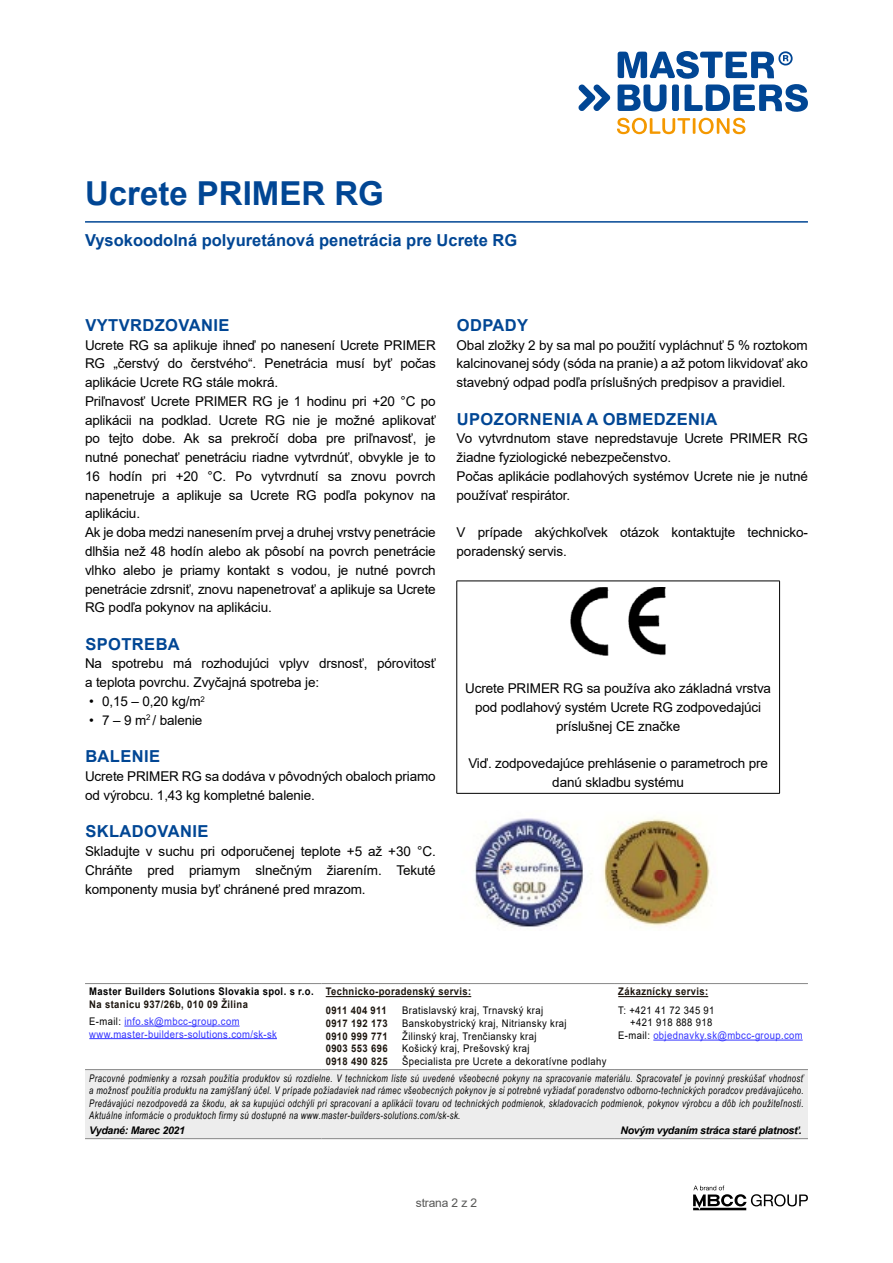
<style>
.page{position:relative;width:893px;height:1263px;background:#fff}
.page>*{position:absolute;margin:0;border:0;box-sizing:border-box;transform-origin:0 0}
.t1{font:700 33px "Arial";color:#014694}
.t2{font:700 16.5px "Arial";letter-spacing:.025em;color:#014694}
.t3{font:700 16.5px "Arial";color:#014694}
.t4{font:13.5px/18.8px "Arial";letter-spacing:-.01em;color:#000}
.t5{font:12px "Arial";letter-spacing:-.01em;color:#575756}
.t6{font:italic 10.5px/12.6px "Arial Narrow";letter-spacing:.04em;color:#000;text-align:justify;scale:.9 1}
.t7{font:10.5px/12.9px "Arial";letter-spacing:.04em;color:#000;scale:.9 1}
.t8{font:700 10.5px/12.9px "Arial";letter-spacing:.04em;color:#1d160f;scale:.9 1}
.t9{font:10.5px "Arial";letter-spacing:.04em;color:#33f;scale:.9 1}
.t10{font:italic 700 10.5px "Arial";letter-spacing:-.025em;color:#000}
.t11{font:700 10.5px "Arial";letter-spacing:.04em;color:#000;scale:.9 1}
.s1{font-weight:400;color:#000}
.s2{font-weight:400;color:#33f}
.s3{color:#000}
</style>
<div class="page">
<hr style="left:85px;top:221px;width:723px;height:2px;background:#014694">
<svg style="left:617px;top:118px;width:128px;height:16px"></svg>
<svg style="left:578px;top:85px;width:32px;height:26px"></svg>
<svg style="left:618px;top:51px;width:190px;height:61px"></svg>
<svg style="left:693px;top:1185px;width:115px;height:25px"></svg>
<div style="left:85px;top:1069px;width:723px;height:70px;background:#ededed"></div>
<hr style="left:85px;top:1138px;width:236px;height:1px;background:#878787">
<hr style="left:321px;top:1138px;width:77px;height:1px;background:#878787">
<hr style="left:398px;top:1138px;width:216px;height:1px;background:#878787">
<hr style="left:614px;top:1138px;width:194px;height:1px;background:#878787">
<hr style="left:85px;top:983px;width:236px;height:1px;background:#878787">
<hr style="left:85px;top:1069px;width:236px;height:1px;background:#878787">
<hr style="left:321px;top:983px;width:77px;height:1px;background:#878787">
<hr style="left:398px;top:983px;width:216px;height:1px;background:#878787">
<hr style="left:614px;top:983px;width:194px;height:1px;background:#878787">
<hr style="left:321px;top:1069px;width:77px;height:1px;background:#878787">
<hr style="left:398px;top:1069px;width:216px;height:1px;background:#878787">
<hr style="left:614px;top:1069px;width:194px;height:1px;background:#878787">
<hr style="left:124px;top:1026px;width:116px;height:1px;background:#33f">
<hr style="left:89px;top:1038px;width:188px;height:1px;background:#33f">
<hr style="left:326px;top:996px;width:145px;height:1px;background:#1d160f">
<hr style="left:618px;top:996px;width:90px;height:1px;background:#1d160f">
<hr style="left:653px;top:1040px;width:150px;height:1px;background:#33f">
<hr style="left:457px;top:581px;width:323px;height:1px;background:#000">
<hr style="left:456px;top:581px;width:1px;height:212px;background:#000">
<hr style="left:779px;top:581px;width:1px;height:212px;background:#000">
<hr style="left:457px;top:793px;width:323px;height:1px;background:#000">
<img style="left:570px;top:587px;width:96px;height:69px">
<img style="left:475px;top:816px;width:237px;height:112px">
<h1 class="t1" style="left:85px;top:170px;width:300px">Ucrete PRIMER RG</h1>
<p class="t3" style="left:85px;top:228px;width:434px">Vysokoodolná polyuretánová penetrácia pre Ucrete RG</p>
<p class="t2" style="left:85px;top:313px;width:145px">VYTVRDZOVANIE</p>
<p class="t4" style="left:85px;top:335px;width:352px">Ucrete RG sa aplikuje ihneď po nanesení Ucrete PRIMER RG „čerstvý do čerstvého“. Penetrácia musí byť počas aplikácie Ucrete RG stále mokrá.<br>Priľnavosť Ucrete PRIMER RG je 1 hodinu pri +20 °C po aplikácii na podklad. Ucrete RG nie je možné aplikovať po tejto dobe. Ak sa prekročí doba pre priľnavosť, je nutné ponechať penetráciu riadne vytvrdnúť, obvykle je to 16 hodín pri +20 °C. Po vytvrdnutí sa znovu povrch napenetruje a aplikuje sa Ucrete RG podľa pokynov na aplikáciu.<br>Ak je doba medzi nanesením prvej a druhej vrstvy penetrácie dlhšia než 48 hodín alebo ak pôsobí na povrch penetrácie vlhko alebo je priamy kontakt s vodou, je nutné povrch penetrácie zdrsniť, znovu napenetrovať a aplikuje sa Ucrete RG podľa pokynov na aplikáciu.</p>
<p class="t2" style="left:85px;top:632px;width:96px">SPOTREBA</p>
<p class="t4" style="left:85px;top:654px;width:352px">Na spotrebu má rozhodujúci vplyv drsnosť, pórovitosť a teplota povrchu. Zvyčajná spotreba je:</p>
<p class="t4" style="left:89px;top:692px;width:117px">• 0,15 – 0,20 kg/m<sup>2</sup></p>
<p class="t4" style="left:89px;top:710px;width:115px">• 7 – 9 m<sup>2</sup> / balenie</p>
<p class="t2" style="left:85px;top:745px;width:76px">BALENIE</p>
<p class="t4" style="left:85px;top:767px;width:352px">Ucrete PRIMER RG sa dodáva v pôvodných obaloch priamo od výrobcu. 1,43 kg kompletné balenie.</p>
<p class="t2" style="left:85px;top:820px;width:124px">SKLADOVANIE</p>
<p class="t4" style="left:85px;top:842px;width:352px;text-align:justify">Skladujte v suchu pri odporučenej teplote +5 až +30 °C.<br>Chráňte pred priamym slnečným žiarením. Tekuté komponenty musia byť chránené pred mrazom.</p>
<p class="t2" style="left:457px;top:313px;width:73px">ODPADY</p>
<p class="t4" style="left:457px;top:335px;width:353px;text-align:justify">Obal zložky 2 by sa mal po použití vypláchnuť 5 % roztokom kalcinovanej sódy (sóda na pranie) a až potom likvidovať ako stavebný odpad podľa príslušných predpisov a pravidiel.</p>
<p class="t2" style="left:457px;top:407px;width:262px">UPOZORNENIA A OBMEDZENIA</p>
<p class="t4" style="left:457px;top:429px;width:353px">Vo vytvrdnutom stave nepredstavuje Ucrete PRIMER RG žiadne fyziologické nebezpečenstvo.<br>Počas aplikácie podlahových systémov Ucrete nie je nutné používať respirátor.</p>
<p class="t4" style="left:457px;top:523px;width:353px">V prípade akýchkoľvek otázok kontaktujte technicko&shy;poradenský servis.</p>
<p class="t4" style="left:465px;top:679px;width:307px;text-align:center">Ucrete PRIMER RG sa používa ako základná vrstva pod podlahový systém Ucrete RG zodpovedajúci príslušnej CE značke</p>
<p class="t4" style="left:468px;top:754px;width:301px;text-align:center">Viď. zodpovedajúce prehlásenie o parametroch pre danú skladbu systému</p>
<p class="t11" style="left:89px;top:984px;width:251px">Master Builders Solutions Slovakia spol. s r.o.</p>
<p class="t8" style="left:89px;top:996px;width:178px;line-height:16.8px">Na stanicu 937/26b, 010 09 Žilina<br><span class="s1">E-mail:</span> <span class="s2">info.sk@mbcc-group.com</span></p>
<p class="t9" style="left:89px;top:1026px;width:210px">www.master-builders-solutions.com/sk-sk</p>
<p class="t8" style="left:326px;top:985px;width:163px">Technicko-poradenský servis:</p>
<p class="t8" style="left:618px;top:985px;width:101px">Zákaznícky servis:</p>
<p class="t8" style="left:326px;top:1004px;width:70px;text-align:justify">0911 404 911<br>0917 192 173<br>0910 999 771<br>0903 553 696<br>0918 490 825</p>
<p class="t7" style="left:402px;top:1003px;width:228px">Bratislavský kraj, Trnavský kraj Banskobystrický kraj, Nitriansky kraj<br>Žilinský kraj, Trenčiansky kraj<br>Košický kraj, Prešovský kraj<br>Špecialista pre Ucrete a dekoratívne podlahy</p>
<p class="t7" style="left:618px;top:1003px;width:108px">T: +421 41 72 345 91</p>
<p class="t7" style="left:630px;top:1016px;width:93px">+421 918 888 918</p>
<p class="t9" style="left:618px;top:1028px;width:206px"><span class="s3">E-mail:</span> objednavky.sk@mbcc-group.com</p>
<p class="t6" style="left:89px;top:1071px;width:795px">Pracovné podmienky a rozsah použitia produktov sú rozdielne. V technickom liste sú uvedené všeobecné pokyny na spracovanie materiálu. Spracovateľ je povinný preskúšať vhodnosť a možnosť použitia produktu na zamýšľaný účel. V prípade požiadaviek nad rámec všeobecných pokynov je si potrebné vyžiadať poradenstvo odborno-technických poradcov predávajúceho.<br>Predávajúci nezodpovedá za škodu, ak sa kupujúci odchýli pri spracovaní a aplikácii tovaru od technických podmienok, skladovacích podmienok, pokynov výrobcu a dôb ich použiteľnosti.<br>Aktuálne informácie o produktoch firmy sú dostupné na www.master-builders-solutions.com/sk-sk.</p>
<p class="t10" style="left:89px;top:1123px;width:97px">Vydané: Marec 2021</p>
<p class="t10" style="left:620px;top:1123px;width:183px">Novým vydaním stráca staré platnosť.</p>
<p class="t5" style="left:416px;top:1194px;width:63px">strana 2 z 2</p>
</div>
